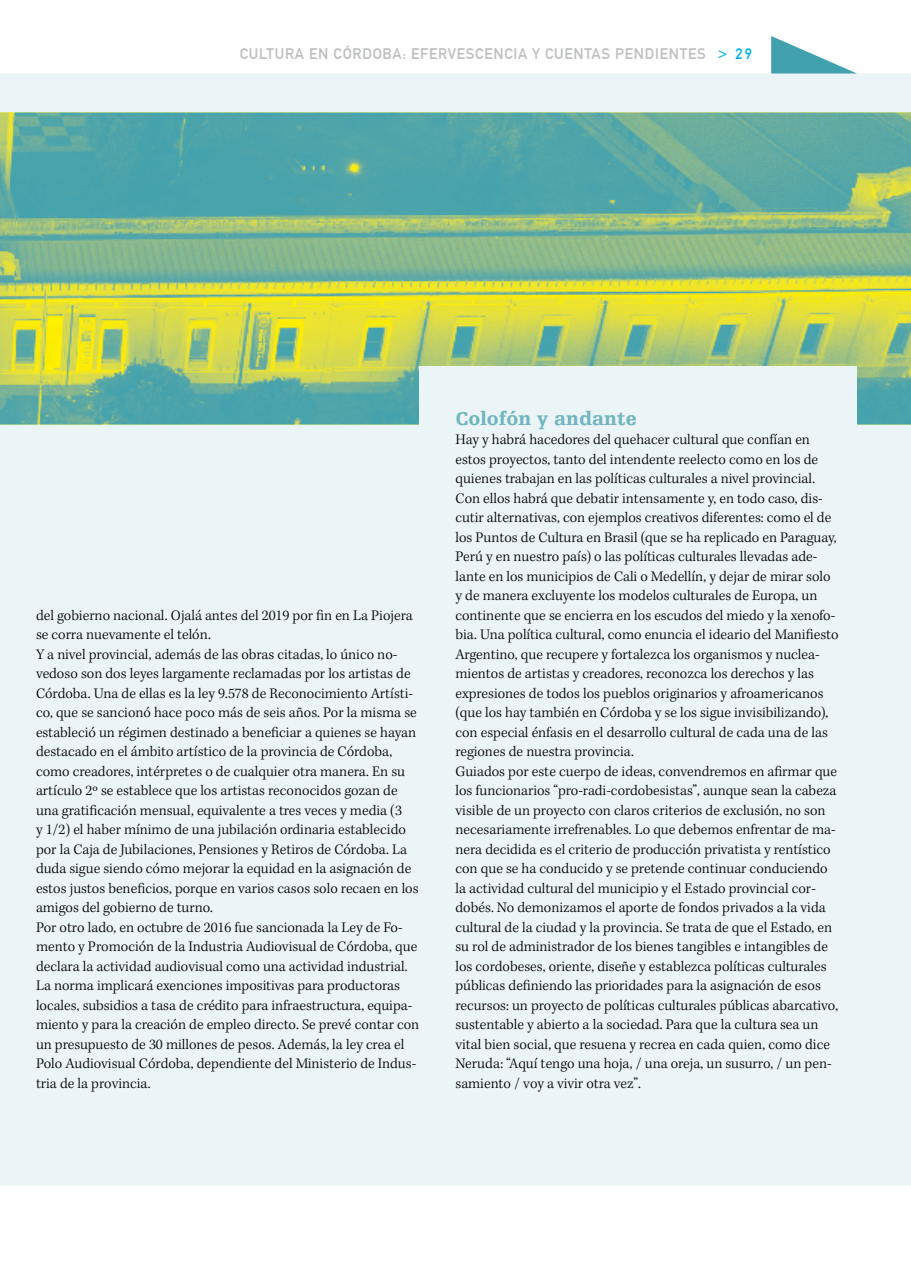
<style>
.page{position:relative;width:911px;height:1263px;background:#fff}
.page>*{position:absolute;margin:0;border:0;box-sizing:border-box;transform-origin:0 0}
.t1{font:900 19.5px "Egyptienne F";color:#71b5be}
.t2{font:300 15px/19.5px "Kepler Std";color:#000}
.t3{font:15px "DIN1451 Mittelschrift";letter-spacing:.05em;color:#bcbec0}
.s1{color:#00b3f0}
</style>
<div class="page">
<div style="left:0;top:74px;width:911px;height:1111px;background:#ebf4f7"></div>
<svg style="left:771px;top:36px;width:86px;height:38px"></svg>
<img style="left:0;top:112px;width:911px;height:313px">
<div style="left:419px;top:366px;width:438px;height:97px;background:#ebf4f7"></div>
<p class="t3" style="left:240px;top:45px;width:514px">CULTURA EN CÓRDOBA: EFERVESCENCIA Y CUENTAS PENDIENTES <span class="s1">&gt; 29</span></p>
<p class="t2" style="left:36px;top:606px;width:385px">del gobierno nacional. Ojalá antes del 2019 por fin en La Piojera se corra nuevamente el telón.<br>Y a nivel provincial, además de las obras citadas, lo único no&shy;vedoso son dos leyes largamente reclamadas por los artistas de Córdoba. Una de ellas es la ley 9.578 de Reconocimiento Artísti&shy;co, que se sancionó hace poco más de seis años. Por la misma se estableció un régimen destinado a beneficiar a quienes se hayan destacado en el ámbito artístico de la provincia de Córdoba, como creadores, intérpretes o de cualquier otra manera. En su artículo 2º se establece que los artistas reconocidos gozan de una gratificación mensual, equivalente a tres veces y media (3<br>y 1/2) el haber mínimo de una jubilación ordinaria establecido por la Caja de Jubilaciones, Pensiones y Retiros de Córdoba. La duda sigue siendo cómo mejorar la equidad en la asignación de estos justos beneficios, porque en varios casos solo recaen en los amigos del gobierno de turno.<br>Por otro lado, en octubre de 2016 fue sancionada la Ley de Fo&shy;mento y Promoción de la Industria Audiovisual de Córdoba, que declara la actividad audiovisual como una actividad industrial.<br>La norma implicará exenciones impositivas para productoras locales, subsidios a tasa de crédito para infraestructura, equipa&shy;miento y para la creación de empleo directo. Se prevé contar con un presupuesto de 30 millones de pesos. Además, la ley crea el Polo Audiovisual Córdoba, dependiente del Ministerio de Indus&shy;tria de la provincia.</p>
<h1 class="t1" style="left:455px;top:407px;width:183px">Colofón y andante</h1>
<p class="t2" style="left:455px;top:430px;width:384px">Hay y habrá hacedores del quehacer cultural que confían en estos proyectos, tanto del intendente reelecto como en los de quienes trabajan en las políticas culturales a nivel provincial.<br>Con ellos habrá que debatir intensamente y, en todo caso, dis&shy;cutir alternativas, con ejemplos creativos diferentes: como el de los Puntos de Cultura en Brasil (que se ha replicado en Paraguay, Perú y en nuestro país) o las políticas culturales llevadas ade&shy;lante en los municipios de Cali o Medellín, y dejar de mirar solo y de manera excluyente los modelos culturales de Europa, un continente que se encierra en los escudos del miedo y la xenofo&shy;bia. Una política cultural, como enuncia el ideario del Manifiesto Argentino, que recupere y fortalezca los organismos y nuclea&shy;mientos de artistas y creadores, reconozca los derechos y las expresiones de todos los pueblos originarios y afroamericanos (que los hay también en Córdoba y se los sigue invisibilizando), con especial énfasis en el desarrollo cultural de cada una de las regiones de nuestra provincia.<br>Guiados por este cuerpo de ideas, convendremos en afirmar que los funcionarios “pro-radi-cordobesistas”, aunque sean la cabeza visible de un proyecto con claros criterios de exclusión, no son necesariamente irrefrenables. Lo que debemos enfrentar de ma&shy;nera decidida es el criterio de producción privatista y rentístico con que se ha conducido y se pretende continuar conduciendo la actividad cultural del municipio y el Estado provincial cor&shy;dobés. No demonizamos el aporte de fondos privados a la vida cultural de la ciudad y la provincia. Se trata de que el Estado, en su rol de administrador de los bienes tangibles e intangibles de los cordobeses, oriente, diseñe y establezca políticas culturales públicas definiendo las prioridades para la asignación de esos recursos: un proyecto de políticas culturales públicas abarcativo, sustentable y abierto a la sociedad. Para que la cultura sea un vital bien social, que resuena y recrea en cada quien, como dice Neruda: “Aquí tengo una hoja, / una oreja, un susurro, / un pen&shy;samiento / voy a vivir otra vez”.</p>
</div>
